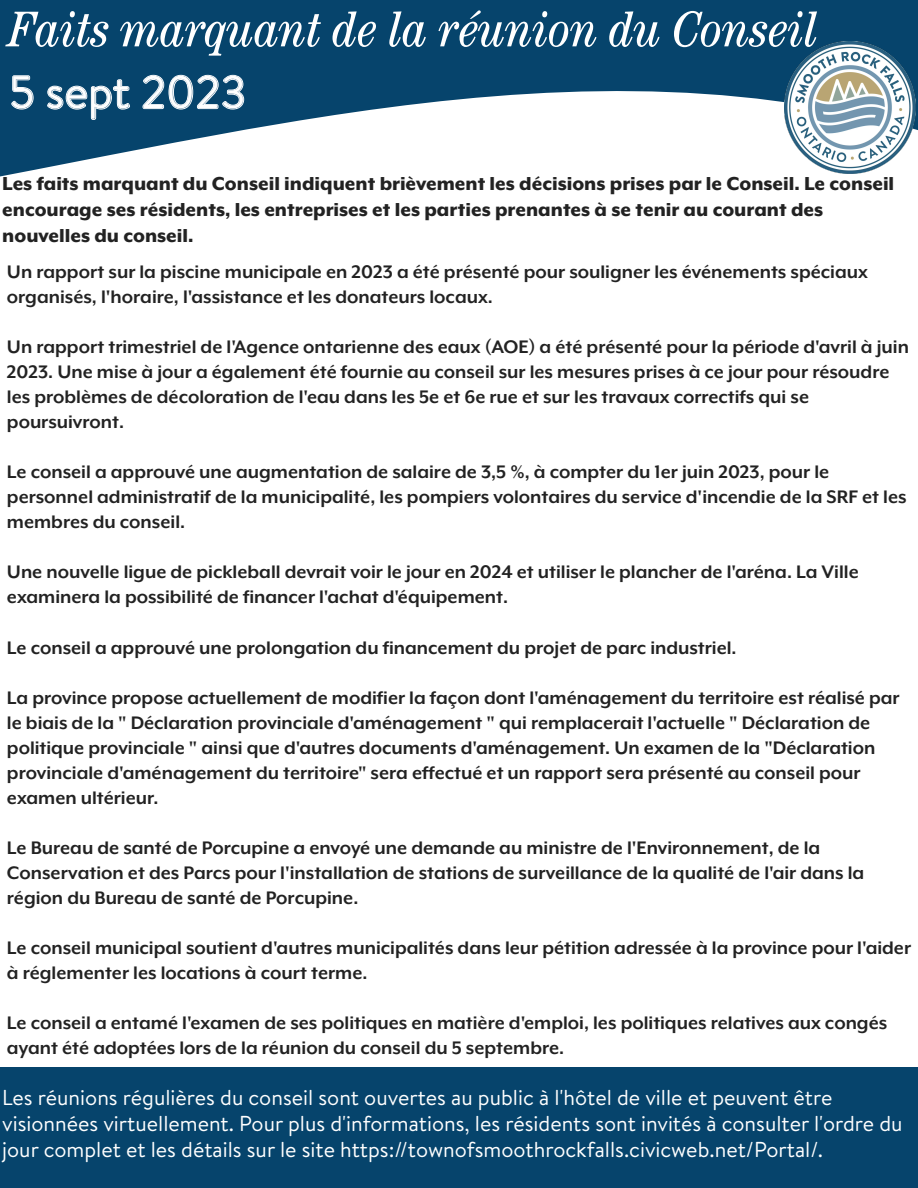
<style>
.page{position:relative;width:918px;height:1188px;background:#fff}
.page>*{position:absolute;margin:0;border:0;box-sizing:border-box;transform-origin:0 0}
.t1{font:italic condensed 50.25px "Century";color:#fff}
.t2{font:45.6px "Brandon Text";color:#fff}
.t3{font:21.6px/26px "Brandon Text";color:#fff}
.t4{font:800 21.6px/26px "Mr Eaves XL Mod OT";color:#222}
.t5{font:700 20.85px/25px "Mr Eaves XL Mod OT";color:#222}
</style>
<div class="page">
<svg style="left:0;top:0;width:918px;height:177px;fill:#06446c"></svg>
<img style="left:784px;top:42px;width:132px;height:131px">
<div style="left:0;top:1068px;width:918px;height:120px;background:#06446c"></div>
<svg style="left:11px;top:75px;width:233px;height:45px;background:#20577b"></svg>
<h1 class="t1" style="left:9px;top:0;width:811px">Faits marquant de la réunion du Conseil</h1>
<h2 class="t2" style="left:9px;top:61px;width:239px">5 sept 2023</h2>
<p class="t4" style="left:2px;top:171px;width:893px">Les faits marquant du Conseil indiquent brièvement les décisions prises par le Conseil. Le conseil encourage ses résidents, les entreprises et les parties prenantes à se tenir au courant des nouvelles du conseil.</p>
<p class="t5" style="left:7px;top:259px;width:862px">Un rapport sur la piscine municipale en 2023 a été présenté pour souligner les événements spéciaux organisés, l'horaire, l'assistance et les donateurs locaux.</p>
<p class="t5" style="left:7px;top:334px;width:904px">Un rapport trimestriel de l'Agence ontarienne des eaux (AOE) a été présenté pour la période d'avril à juin 2023. Une mise à jour a également été fournie au conseil sur les mesures prises à ce jour pour résoudre les problèmes de décoloration de l'eau dans les 5e et 6e rue et sur les travaux correctifs qui se poursuivront.</p>
<p class="t5" style="left:7px;top:459px;width:901px">Le conseil a approuvé une augmentation de salaire de 3,5 %, à compter du 1er juin 2023, pour le personnel administratif de la municipalité, les pompiers volontaires du service d'incendie de la SRF et les membres du conseil.</p>
<p class="t5" style="left:7px;top:559px;width:853px">Une nouvelle ligue de pickleball devrait voir le jour en 2024 et utiliser le plancher de l'aréna. La Ville examinera la possibilité de financer l'achat d'équipement.</p>
<p class="t5" style="left:7px;top:635px;width:731px">Le conseil a approuvé une prolongation du financement du projet de parc industriel.</p>
<p class="t5" style="left:7px;top:685px;width:894px">La province propose actuellement de modifier la façon dont l'aménagement du territoire est réalisé par le biais de la " Déclaration provinciale d'aménagement " qui remplacerait l'actuelle " Déclaration de politique provinciale " ainsi que d'autres documents d'aménagement. Un examen de la "Déclaration provinciale d'aménagement du territoire" sera effectué et un rapport sera présenté au conseil pour examen ultérieur.</p>
<p class="t5" style="left:7px;top:835px;width:859px">Le Bureau de santé de Porcupine a envoyé une demande au ministre de l'Environnement, de la<br>Conservation et des Parcs pour l'installation de stations de surveillance de la qualité de l'air dans la région du Bureau de santé de Porcupine.</p>
<p class="t5" style="left:7px;top:935px;width:906px">Le conseil municipal soutient d'autres municipalités dans leur pétition adressée à la province pour l'aider à réglementer les locations à court terme.</p>
<p class="t5" style="left:7px;top:1010px;width:882px">Le conseil a entamé l'examen de ses politiques en matière d'emploi, les politiques relatives aux congés ayant été adoptées lors de la réunion du conseil du 5 septembre.</p>
<p class="t3" style="left:2px;top:1084px;width:902px">Les réunions régulières du conseil sont ouvertes au public à l'hôtel de ville et peuvent être visionnées virtuellement. Pour plus d'informations, les résidents sont invités à consulter l'ordre du jour complet et les détails sur le site https://townofsmoothrockfalls.civicweb.net/Portal/.</p>
</div>
